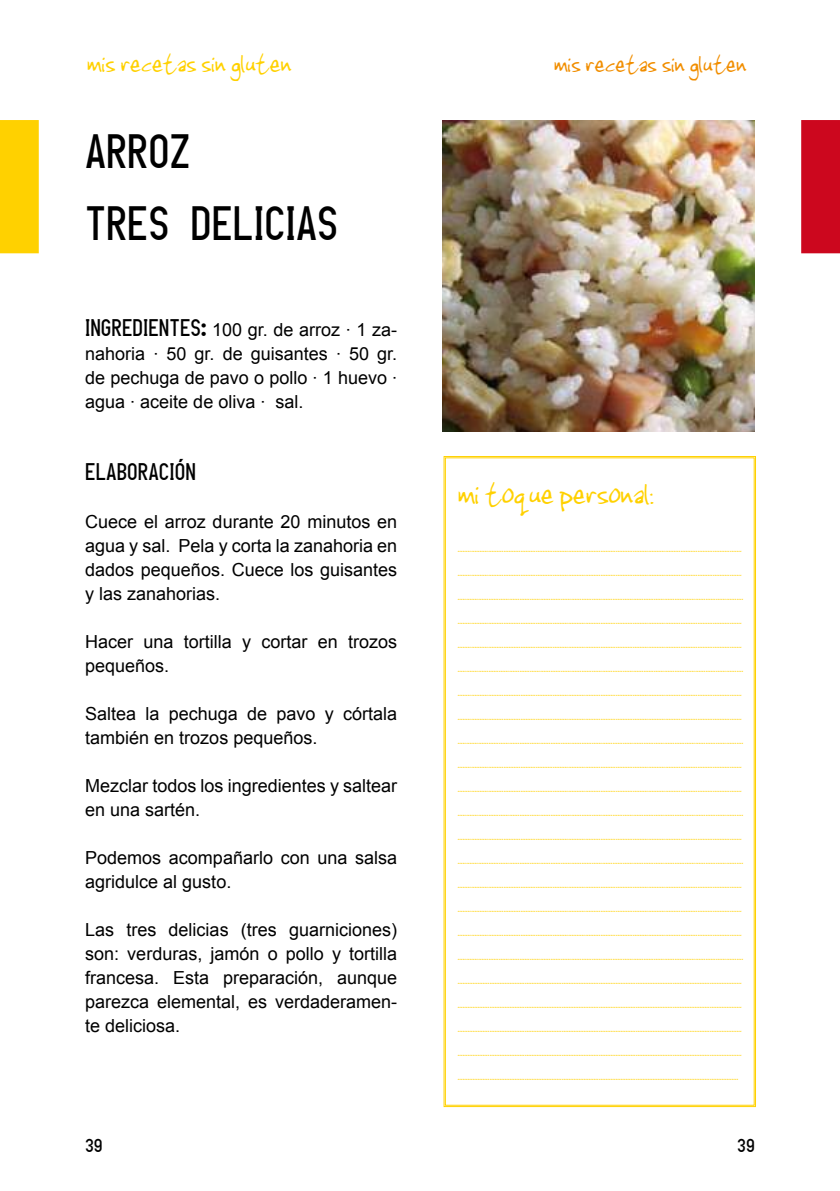
<style>
.page{position:relative;width:840px;height:1191px;background:#fff}
.page>*{position:absolute;margin:0;border:0;box-sizing:border-box;transform-origin:0 0}
.t1{font:48px/72px "One Slot Anderthalb";color:#000}
.t2{font:40px "Jenkinsv 20";color:#ffd100}
.t3{font:34px "Jenkinsv 20";color:#ffd100}
.t4{font:32px "Jenkinsv 20";color:#f18e00}
.t5{font:24px "One Slot Anderthalb";color:#000}
.t6{font:20px/24px "Jenkinsv 20";color:#ffd100;text-align:justify}
.t7{font:20px "One Slot Anderthalb";color:#000}
.t8{font:18px/24px "Arial";color:#000}
.s1{font-family:"One Slot Anderthalb";font-size:24px}
</style>
<div class="page">
<div style="left:801px;top:120px;width:38px;height:133px;background:#cc071e"></div>
<svg style="left:443px;top:456px;width:312px;height:651px"></svg>
<img style="left:442px;top:120px;width:312px;height:312px">
<div style="left:0;top:120px;width:39px;height:133px;background:#ffd100"></div>
<h3 class="t3" style="left:86px;top:45px;width:205px">mis recetas sin gluten</h3>
<h1 class="t1" style="left:85px;top:116px;width:254px">ARROZ<br>TRES DELICIAS</h1>
<p class="t8" style="left:85px;top:318px;width:313px;text-align:justify"><span class="s1">INGREDIENTES:</span> 100 gr. de arroz · 1 za&shy;nahoria · 50 gr. de guisantes · 50 gr. de pechuga de pavo o pollo · 1 huevo · agua · aceite de oliva · sal.</p>
<p class="t5" style="left:85px;top:459px;width:112px">ELABORACIÓN</p>
<p class="t8" style="left:85px;top:510px;width:313px;text-align:justify">Cuece el arroz durante 20 minutos en agua y sal. Pela y corta la zanahoria en dados pequeños. Cuece los guisantes y las zanahorias.</p>
<p class="t8" style="left:85px;top:630px;width:313px">Hacer una tortilla y cortar en trozos pequeños.</p>
<p class="t8" style="left:85px;top:702px;width:313px">Saltea la pechuga de pavo y córtala también en trozos pequeños.</p>
<p class="t8" style="left:85px;top:774px;width:313px">Mezclar todos los ingredientes y saltear en una sartén.</p>
<p class="t8" style="left:85px;top:846px;width:313px">Podemos acompañarlo con una salsa agridulce al gusto.</p>
<p class="t8" style="left:85px;top:918px;width:313px;text-align:justify">Las tres delicias (tres guarniciones) son: verduras, jamón o pollo y tortilla francesa. Esta preparación, aunque parezca elemental, es verdaderamen&shy;te deliciosa.</p>
<p class="t7" style="left:85px;top:1134px;width:17px">39</p>
<h3 class="t4" style="left:553px;top:46px;width:193px">mis recetas sin gluten</h3>
<h2 class="t2" style="left:457px;top:472px;width:197px">mi toque personal:</h2>
<p class="t6" style="left:457px;top:535px;width:287px">....................................................................................................................................................................... ....................................................................................................................................................................... ...................................................................................................................................................................... ....................................................................................................................................................................... ....................................................................................................................................................................... ...................................................................................................................................................................... ....................................................................................................................................................................... ....................................................................................................................................................................... ...................................................................................................................................................................... ....................................................................................................................................................................... ....................................................................................................................................................................... ...................................................................................................................................................................... ....................................................................................................................................................................... ...................................................................................................................................................................... ....................................................................................................................................................................... ....................................................................................................................................................................... ....................................................................................................................................................................... ...................................................................................................................................................................... ........................................................................................................................................................................ ........................................................................................................................................................................ ........................................................................................................................................................................ ........................................................................................................................................................................ .......................................................................................................................................................................</p>
<p class="t7" style="left:736px;top:1134px;width:17px">39</p>
</div>
